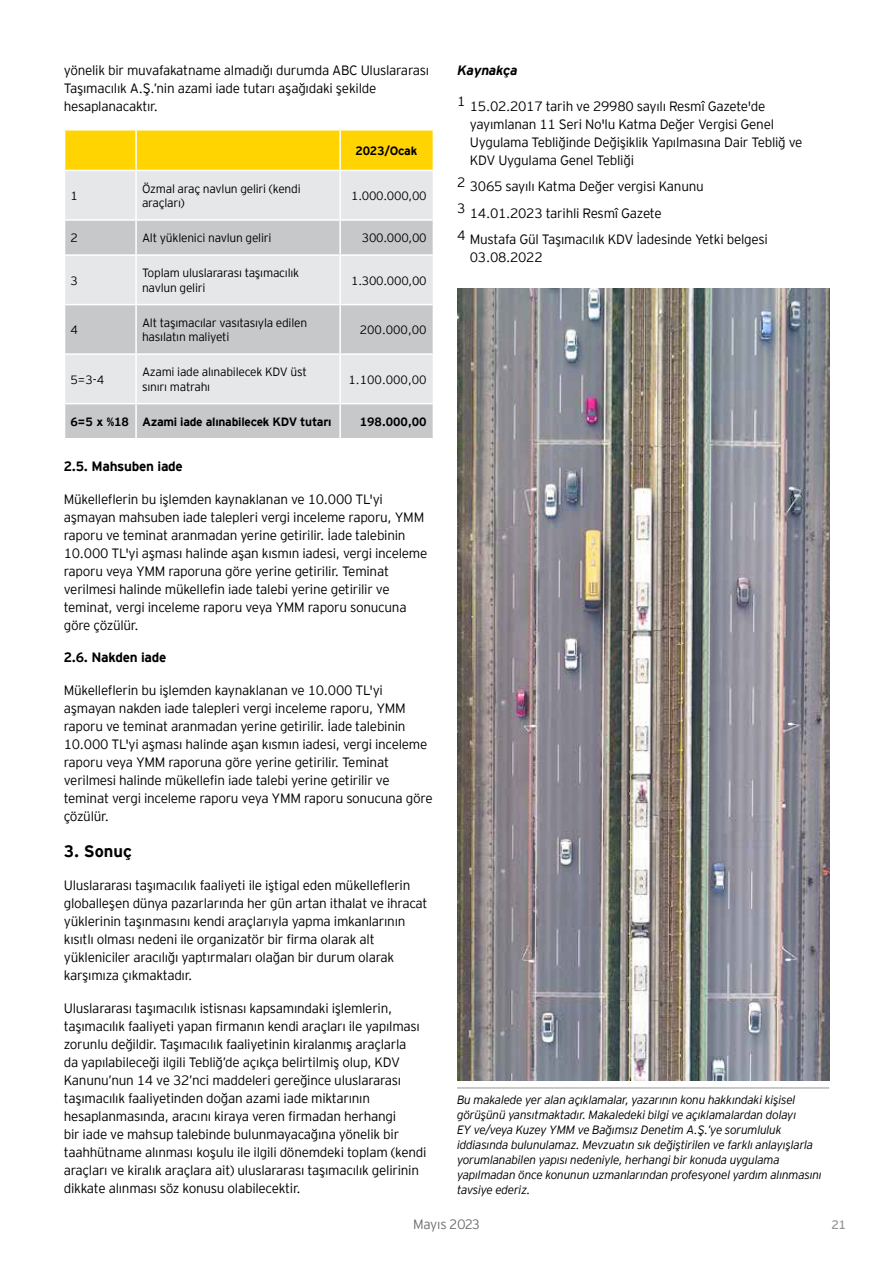
<style>
.page{position:relative;width:893px;height:1263px;background:#fff}
.page>*{position:absolute;margin:0;border:0;box-sizing:border-box;transform-origin:0 0}
.t1{font:700 16.5px "EY Interstate";color:#000}
.t2{font:300 13.5px/18px "EY Interstate";letter-spacing:-.02em;color:#000}
.t3{font:700 13.5px "EY Interstate";letter-spacing:-.02em;color:#000}
.t4{font:300 13.5px "EY Interstate";letter-spacing:-.02em;color:#6d6e71}
.t5{font:italic 700 13.5px "EY Interstate";letter-spacing:-.02em;color:#000}
.t6{font:12.3px "EY Interstate";color:#939598}
.t7{font:italic 300 12px/15px "EY Interstate";letter-spacing:-.025em;color:#000}
.t8{font:300 12px/14.4px "EY Interstate";letter-spacing:-.02em;color:#000}
.t9{font:700 12px "EY Interstate";letter-spacing:-.02em;color:#000}
</style>
<div class="page">
<div style="left:65px;top:131px;width:368px;height:39px;background:#ffd400"></div>
<div style="left:65px;top:171px;width:368px;height:48px;background:#e6e7e8"></div>
<svg style="left:65px;top:221px;width:368px;height:217px;background:#d5d6d7"></svg>
<hr style="left:135px;top:131px;width:2px;height:39px;background:#fff">
<hr style="left:339px;top:131px;width:2px;height:39px;background:#fff">
<hr style="left:135px;top:171px;width:2px;height:48px;background:#fff">
<hr style="left:339px;top:171px;width:2px;height:48px;background:#fff">
<hr style="left:135px;top:221px;width:2px;height:33px;background:#fff">
<hr style="left:339px;top:221px;width:2px;height:33px;background:#fff">
<hr style="left:64px;top:254px;width:72px;height:2px;background:#fff">
<hr style="left:136px;top:254px;width:204px;height:2px;background:#fff">
<hr style="left:135px;top:256px;width:2px;height:48px;background:#fff">
<hr style="left:340px;top:254px;width:93px;height:2px;background:#fff">
<hr style="left:339px;top:256px;width:2px;height:48px;background:#fff">
<hr style="left:64px;top:304px;width:72px;height:1px;background:#fff">
<hr style="left:136px;top:304px;width:204px;height:1px;background:#fff">
<hr style="left:135px;top:305px;width:2px;height:48px;background:#fff">
<hr style="left:340px;top:304px;width:93px;height:1px;background:#fff">
<hr style="left:339px;top:305px;width:2px;height:48px;background:#fff">
<hr style="left:64px;top:353px;width:72px;height:2px;background:#fff">
<hr style="left:136px;top:353px;width:204px;height:2px;background:#fff">
<hr style="left:135px;top:355px;width:2px;height:48px;background:#fff">
<hr style="left:340px;top:353px;width:93px;height:2px;background:#fff">
<hr style="left:339px;top:355px;width:2px;height:48px;background:#fff">
<hr style="left:64px;top:403px;width:72px;height:1px;background:#fff">
<hr style="left:136px;top:403px;width:204px;height:1px;background:#fff">
<hr style="left:135px;top:404px;width:2px;height:34px;background:#fff">
<hr style="left:340px;top:403px;width:93px;height:1px;background:#fff">
<hr style="left:339px;top:404px;width:2px;height:34px;background:#fff">
<img style="left:457px;top:289px;width:372px;height:791px">
<hr style="left:457px;top:1088px;width:372px;height:1px;background:#939598">
<p class="t2" style="left:64px;top:60px;width:367px">yönelik bir muvafakatname almadığı durumda ABC Uluslararası<br>Taşımacılık A.Ş.’nin azami iade tutarı aşağıdaki şekilde hesaplanacaktır.</p>
<p class="t9" style="left:356px;top:142px;width:63px">2023/Ocak</p>
<p class="t8" style="left:71px;top:188px;width:9px">1</p>
<p class="t8" style="left:142px;top:181px;width:160px">Özmal araç navlun geliri (kendi araçları)</p>
<p class="t8" style="left:351px;top:188px;width:77px">1.000.000,00</p>
<p class="t8" style="left:71px;top:230px;width:9px">2</p>
<p class="t8" style="left:142px;top:230px;width:131px">Alt yüklenici navlun geliri</p>
<p class="t8" style="left:362px;top:230px;width:66px">300.000,00</p>
<p class="t8" style="left:71px;top:272px;width:9px">3</p>
<p class="t8" style="left:142px;top:265px;width:159px">Toplam uluslararası taşımacılık navlun geliri</p>
<p class="t8" style="left:351px;top:272px;width:77px">1.300.000,00</p>
<p class="t8" style="left:71px;top:322px;width:9px">4</p>
<p class="t8" style="left:142px;top:315px;width:167px">Alt taşımacılar vasıtasıyla edilen hasılatın maliyeti</p>
<p class="t8" style="left:360px;top:322px;width:68px">200.000,00</p>
<p class="t8" style="left:71px;top:371px;width:35px">5=3-4</p>
<p class="t8" style="left:142px;top:364px;width:166px">Azami iade alınabilecek KDV üst sınırı matrahı</p>
<p class="t8" style="left:348px;top:371px;width:80px">1.100.000,00</p>
<p class="t9" style="left:71px;top:413px;width:263px">6=5 x %18 Azami iade alınabilecek KDV tutarı</p>
<p class="t9" style="left:360px;top:413px;width:68px">198.000,00</p>
<p class="t3" style="left:64px;top:456px;width:121px">2.5. Mahsuben iade</p>
<p class="t2" style="left:64px;top:489px;width:365px">Mükelleflerin bu işlemden kaynaklanan ve 10.000 TL'yi aşmayan mahsuben iade talepleri vergi inceleme raporu, YMM raporu ve teminat aranmadan yerine getirilir. İade talebinin 10.000 TL'yi aşması halinde aşan kısmın iadesi, vergi inceleme raporu veya YMM raporuna göre yerine getirilir. Teminat verilmesi halinde mükellefin iade talebi yerine getirilir ve teminat, vergi inceleme raporu veya YMM raporu sonucuna göre çözülür.</p>
<p class="t3" style="left:64px;top:648px;width:104px">2.6. Nakden iade</p>
<p class="t2" style="left:64px;top:681px;width:370px">Mükelleflerin bu işlemden kaynaklanan ve 10.000 TL'yi aşmayan nakden iade talepleri vergi inceleme raporu, YMM raporu ve teminat aranmadan yerine getirilir. İade talebinin 10.000 TL'yi aşması halinde aşan kısmın iadesi, vergi inceleme raporu veya YMM raporuna göre yerine getirilir. Teminat verilmesi halinde mükellefin iade talebi yerine getirilir ve teminat vergi inceleme raporu veya YMM raporu sonucuna göre çözülür.</p>
<p class="t1" style="left:64px;top:839px;width:70px">3. Sonuç</p>
<p class="t2" style="left:64px;top:875px;width:365px">Uluslararası taşımacılık faaliyeti ile iştigal eden mükelleflerin globalleşen dünya pazarlarında her gün artan ithalat ve ihracat yüklerinin taşınmasını kendi araçlarıyla yapma imkanlarının kısıtlı olması nedeni ile organizatör bir firma olarak alt yükleniciler aracılığı yaptırmaları olağan bir durum olarak karşımıza çıkmaktadır.</p>
<p class="t2" style="left:64px;top:998px;width:364px">Uluslararası taşımacılık istisnası kapsamındaki işlemlerin, taşımacılık faaliyeti yapan firmanın kendi araçları ile yapılması zorunlu değildir. Taşımacılık faaliyetinin kiralanmış araçlarla<br>da yapılabileceği ilgili Tebliğ’de açıkça belirtilmiş olup, KDV Kanunu’nun 14 ve 32’nci maddeleri gereğince uluslararası taşımacılık faaliyetinden doğan azami iade miktarının hesaplanmasında, aracını kiraya veren firmadan herhangi<br>bir iade ve mahsup talebinde bulunmayacağına yönelik bir taahhütname alınması koşulu ile ilgili dönemdeki toplam (kendi araçları ve kiralık araçlara ait) uluslararası taşımacılık gelirinin dikkate alınması söz konusu olabilecektir.</p>
<p class="t5" style="left:457px;top:62px;width:62px">Kaynakça</p>
<p class="t2" style="left:470px;top:96px;width:334px;text-indent:-13px">1 15.02.2017 tarih ve 29980 sayılı Resmî Gazete'de yayımlanan 11 Seri No'lu Katma Değer Vergisi Genel Uygulama Tebliğinde Değişiklik Yapılmasına Dair Tebliğ ve KDV Uygulama Genel Tebliği</p>
<p class="t2" style="left:457px;top:172px;width:312px;line-height:26.5px">2 3065 sayılı Katma Değer vergisi Kanunu<br>3 14.01.2023 tarihli Resmî Gazete<br>4 Mustafa Gül Taşımacılık KDV İadesinde Yetki belgesi</p>
<p class="t2" style="left:470px;top:247px;width:74px">03.08.2022</p>
<p class="t7" style="left:457px;top:1092px;width:366px">Bu makalede yer alan açıklamalar, yazarının konu hakkındaki kişisel görüşünü yansıtmaktadır. Makaledeki bilgi ve açıklamalardan dolayı<br>EY ve/veya Kuzey YMM ve Bağımsız Denetim A.Ş.’ye sorumluluk iddiasında bulunulamaz. Mevzuatın sık değiştirilen ve farklı anlayışlarla yorumlanabilen yapısı nedeniyle, herhangi bir konuda uygulama yapılmadan önce konunun uzmanlarından profesyonel yardım alınmasını tavsiye ederiz.</p>
<p class="t4" style="left:413px;top:1215px;width:68px">Mayıs 2023</p>
<p class="t6" style="left:831px;top:1215px;width:16px">21</p>
</div>
